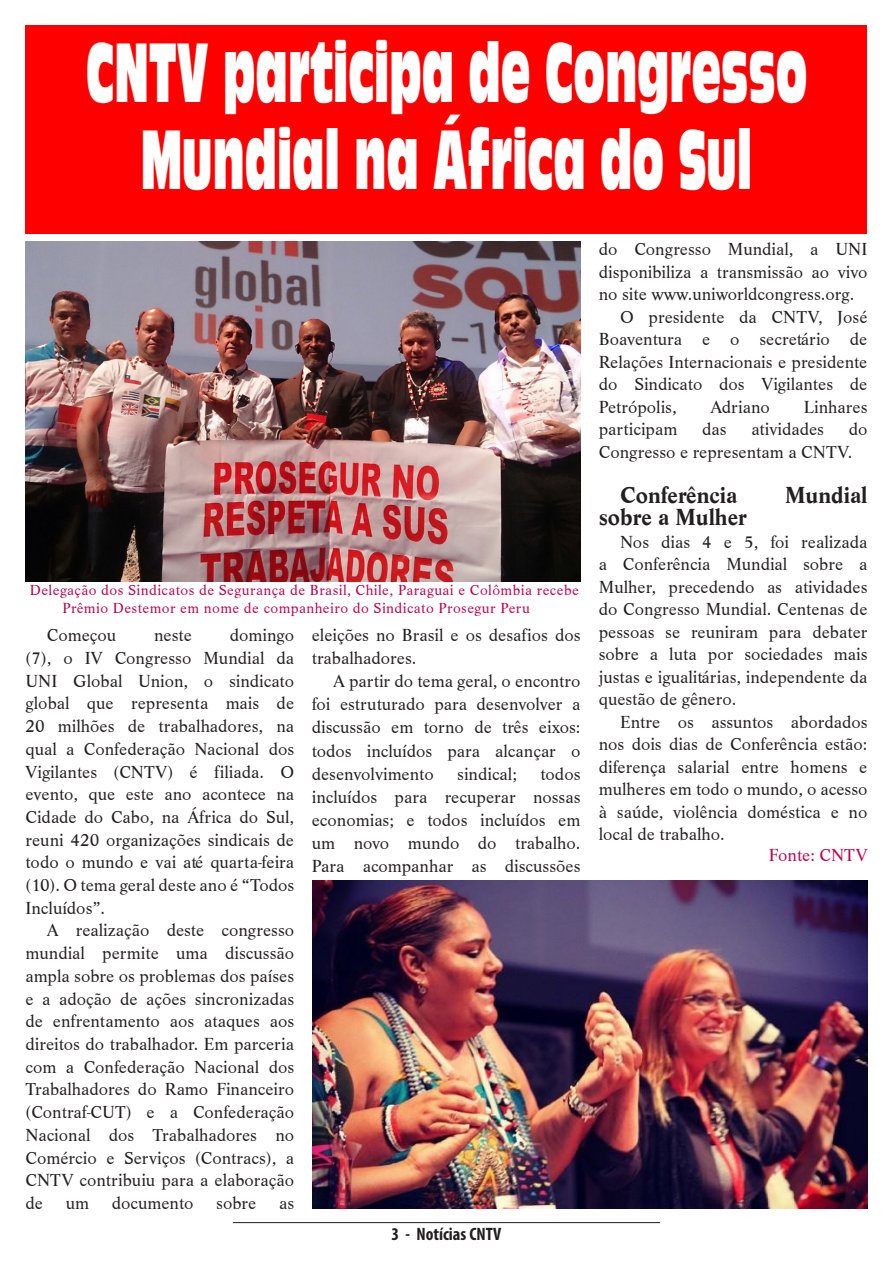
<style>
.page{position:relative;width:893px;height:1263px;background:#fff}
.page>*{position:absolute;margin:0;border:0;box-sizing:border-box;transform-origin:0 0}
.t1{font:78px/87px "Antique Olive Compact";color:#fff;text-align:center;scale:.5 1}
.t2{font:700 24px "Life T";color:#231f20}
.t3{font:18px/22.6px "Life T";color:#231f20;text-align:justify}
.t4{font:700 condensed 18px "Myriad Pro";color:#231f20}
.t5{font:18px "Life T";color:#bc0250}
.t6{font:15px/18px "Life T";letter-spacing:.03em;color:#bc0250;text-align:center}
.s1{font-size:16.5px;color:#fff}
</style>
<div class="page">
<hr style="left:233px;top:1222px;width:427px;height:1px;background:#231f20">
<div style="left:26px;top:26px;width:841px;height:208px;background:#f00"></div>
<img style="left:25px;top:241px;width:555px;height:340px">
<img style="left:312px;top:880px;width:555px;height:329px">
<p class="t1" style="left:86px;top:28px;width:1445px">CNTV participa de Congresso<br>Mundial na África do Sul</p>
<p class="t6" style="left:30px;top:581px;width:551px">Delegação dos Sindicatos de Segurança de Brasil, Chile, Paraguai e Colômbia recebe<br>Prêmio Destemor em nome de companheiro do Sindicato Prosegur Peru<span class="s1">ru</span></p>
<p class="t3" style="left:26px;top:624px;width:270px;text-indent:204px">domingo (7), o IV Congresso Mundial da UNI Global Union, o sindicato global que representa mais de 20 milhões de trabalhadores, na qual a Confederação Nacional dos Vigilantes (CNTV) é filiada. O evento, que este ano acontece na Cidade do Cabo, na África do Sul, reuni 420 organizações sindicais de todo o mundo e vai até quarta-feira (10). O tema geral deste ano é “Todos Incluídos”.</p>
<p class="t3" style="left:26px;top:919px;width:270px;text-indent:21px">A realização deste congresso mundial permite uma discussão ampla sobre os problemas dos países e a adoção de ações sincronizadas de enfrentamento aos ataques aos direitos do trabalhador. Em parceria com a Confederação Nacional dos Trabalhadores do Ramo Financeiro (Contraf-CUT) e a Confederação Nacional dos Trabalhadores no Comércio e Serviços (Contracs), a CNTV contribuiu para a elaboração de</p>
<p class="t3" style="left:47px;top:624px;width:71px">Começou</p>
<p class="t3" style="left:154px;top:624px;width:39px">neste</p>
<p class="t3" style="left:66px;top:1192px;width:25px">um</p>
<p class="t3" style="left:112px;top:1192px;width:83px">documento</p>
<p class="t3" style="left:216px;top:1192px;width:42px">sobre</p>
<p class="t3" style="left:279px;top:1192px;width:17px">as</p>
<p class="t3" style="left:312px;top:624px;width:270px;line-height:23.1px">eleições no Brasil e os desafios dos trabalhadores.</p>
<p class="t3" style="left:312px;top:670px;width:270px;line-height:23.1px;text-indent:21px">A partir do tema geral, o encontro foi estruturado para desenvolver a discussão em torno de três eixos: todos incluídos para alcançar o desenvolvimento</p>
<p class="t3" style="left:312px;top:762px;width:270px;line-height:23.1px;text-indent:229px">todos incluídos para recuperar nossas economias; e todos incluídos em um novo mundo do trabalho.<br>Para acompanhar as discussões</p>
<p class="t3" style="left:457px;top:762px;width:61px">sindical;</p>
<p class="t4" style="left:392px;top:1223px;width:111px">3 - Notícias CNTV</p>
<p class="t3" style="left:599px;top:238px;width:270px">do Congresso Mundial, a UNI disponibiliza a transmissão ao vivo no site www.uniworldcongress.org.</p>
<p class="t3" style="left:599px;top:306px;width:270px;text-indent:21px">O presidente da CNTV, José Boaventura e o secretário de Relações Internacionais e presidente do Sindicato dos Vigilantes de Petrópolis,</p>
<p class="t3" style="left:710px;top:396px;width:61px">Adriano</p>
<p class="t3" style="left:804px;top:396px;width:65px">Linhares</p>
<p class="t3" style="left:599px;top:418px;width:270px;text-indent:250px">do<br>Congresso e representam a CNTV.</p>
<p class="t2" style="left:620px;top:481px;width:119px">Conferência</p>
<p class="t2" style="left:785px;top:481px;width:84px">Mundial</p>
<p class="t2" style="left:599px;top:504px;width:150px">sobre a Mulher</p>
<p class="t3" style="left:599px;top:531px;width:270px;text-indent:21px">Nos dias 4 e 5, foi realizada a Conferência Mundial sobre a Mulher, precedendo as atividades do Congresso Mundial. Centenas de pessoas se reuniram para debater sobre a luta por sociedades mais justas e igualitárias, independente da questão de gênero.</p>
<p class="t3" style="left:599px;top:711px;width:270px;text-indent:21px">Entre os assuntos abordados nos dois dias de Conferência estão: diferença salarial entre homens e mulheres em todo o mundo, o acesso à saúde, violência doméstica e no local de trabalho.</p>
<p class="t5" style="left:769px;top:845px;width:100px">Fonte: CNTV</p>
<p class="t3" style="left:599px;top:418px;width:80px">participam</p>
<p class="t3" style="left:702px;top:418px;width:26px">das</p>
<p class="t3" style="left:751px;top:418px;width:74px">atividades</p>
</div>
